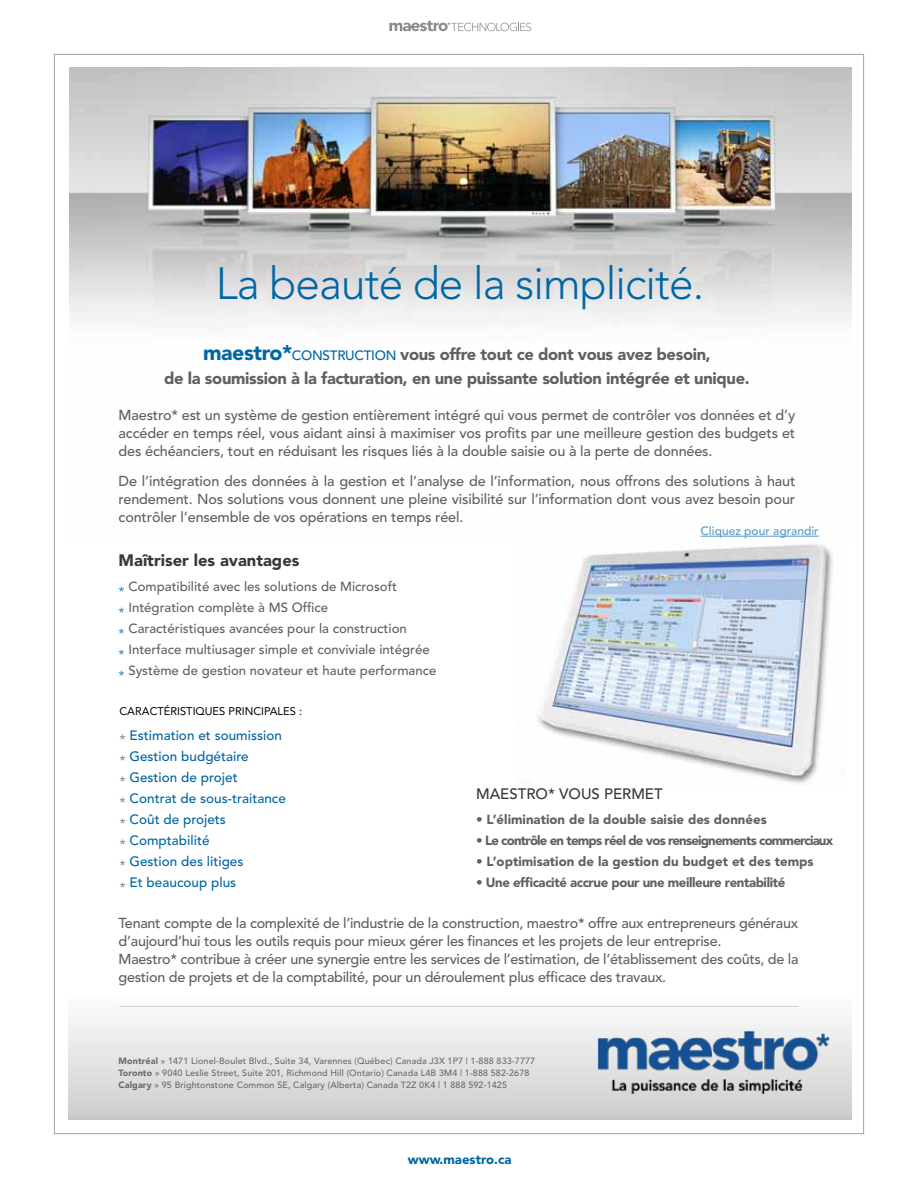
<style>
.page{position:relative;width:918px;height:1188px;background:#fff}
.page>*{position:absolute;margin:0;border:0;box-sizing:border-box;transform-origin:0 0}
.t1{font:300 45px "Avenir";letter-spacing:-.02em;color:#0066a4}
.t2{font:900 16.5px/24px "Avenir";letter-spacing:-.02em;color:#5f6062;text-align:center}
.t3{font:900 16.5px "Avenir";color:#383839}
.t4{font:500 15px "Avenir";color:#383839}
.t5{font:500 14.4px/18px "Avenir";letter-spacing:-.02em;color:#5f6062;text-align:justify}
.t6{font:500 13.5px/21px "Avenir";color:#0065a4}
.t7{font:500 13.2px/21px "Avenir";color:#5f6062}
.t8{font:900 13.2px "Avenir";color:#5f6062}
.t9{font:900 13.2px "Avenir";letter-spacing:-.06em;color:#5f6062}
.t10{font:900 13.2px "Avenir";letter-spacing:-.03em;color:#5f6062}
.t11{font:900 13.2px "Avenir";color:#0066a4}
.t12{font:500 12px "Avenir";color:#579ac3}
.t13{font:11.1px "Avenir";letter-spacing:.185em;color:#000}
.t14{font:500 9px/12px "Avenir";letter-spacing:.01em;color:#464547}
.s1{font-size:21.3px;color:#0066a4}
.s2{font-weight:500;font-size:13.5px;color:#0066a4}
.s3{color:#3b89b9}
.s4{color:#8a8c8e}
.s5{font-weight:900}
</style>
<div class="page">
<div style="left:69px;top:994px;width:783px;height:126px;background:linear-gradient(to bottom,#feffff,#cccccd)"></div>
<svg style="left:364px;top:67px;width:191px;height:1px"></svg>
<hr style="left:119px;top:1006px;width:679px;height:1px;background:#9fa1a4">
<svg style="left:389px;top:21px;width:142px;height:10px"></svg>
<img style="left:69px;top:68px;width:783px;height:468px">
<img style="left:537px;top:544px;width:296px;height:240px">
<hr style="left:700px;top:536px;width:119px;height:1px;background:#579ac3">
<img style="left:590px;top:1021px;width:247px;height:86px">
<h1 class="t1" style="left:216px;top:257px;width:490px">La beauté de la simplicité.</h1>
<p class="t2" style="left:164px;top:342px;width:587px"><span class="s1">maestro*</span><span class="s2">CONSTRUCTION</span> vous offre tout ce dont vous avez besoin,<br>de la soumission à la facturation, en une puissante solution intégrée et unique.</p>
<p class="t5" style="left:119px;top:406px;width:678px">Maestro* est un système de gestion entièrement intégré qui vous permet de contrôler vos données et d’y accéder en temps réel, vous aidant ainsi à maximiser vos profits par une meilleure gestion des budgets et des échéanciers, tout en réduisant les risques liés à la double saisie ou à la perte de données.</p>
<p class="t5" style="left:119px;top:472px;width:678px">De l’intégration des données à la gestion et l’analyse de l’information, nous offrons des solutions à haut rendement. Nos solutions vous donnent une pleine visibilité sur l’information dont vous avez besoin pour contrôler l’ensemble de vos opérations en temps réel.</p>
<p class="t12" style="left:700px;top:524px;width:120px">Cliquez pour agrandir</p>
<p class="t3" style="left:119px;top:550px;width:182px">Maîtriser les avantages</p>
<p class="t7" style="left:119px;top:576px;width:319px"><span class="s3">*</span> Compatibilité avec les solutions de Microsoft<br><span class="s3">*</span> Intégration complète à MS Office<br><span class="s3">*</span> Caractéristiques avancées pour la construction<br><span class="s3">*</span> Interface multiusager simple et conviviale intégrée <span class="s3">*</span> Système de gestion novateur et haute performance</p>
<p class="t13" style="left:119px;top:704px;width:184px">CARACTÉRISTIQUES PRINCIPALES :</p>
<p class="t6" style="left:119px;top:725px;width:168px"><span class="s4">*</span> Estimation et soumission <span class="s4">*</span> Gestion budgétaire<br><span class="s4">*</span> Gestion de projet<br><span class="s4">*</span> Contrat de sous-traitance <span class="s4">*</span> Coût de projets<br><span class="s4">*</span> Comptabilité<br><span class="s4">*</span> Gestion des litiges<br><span class="s4">*</span> Et beaucoup plus</p>
<p class="t4" style="left:476px;top:785px;width:44px">Maestro</p>
<p class="t4" style="left:548px;top:785px;width:116px">* VOUS PERMET</p>
<p class="t8" style="left:476px;top:811px;width:292px">• L’élimination de la double saisie des données</p>
<p class="t9" style="left:476px;top:832px;width:358px">• Le contrôle en temps réel de vos renseignements commerciaux</p>
<p class="t8" style="left:476px;top:853px;width:339px">• L’optimisation de la gestion du budget et des temps</p>
<p class="t10" style="left:476px;top:874px;width:311px">• Une efficacité accrue pour une meilleure rentabilité</p>
<p class="t5" style="left:119px;top:914px;width:681px;text-align:left">Tenant compte de la complexité de l’industrie de la construction, maestro* offre aux entrepreneurs généraux d’aujourd’hui tous les outils requis pour mieux gérer les finances et les projets de leur entreprise.<br>Maestro* contribue à créer une synergie entre les services de l’estimation, de l’établissement des coûts, de la gestion de projets et de la comptabilité, pour un déroulement plus efficace des travaux.</p>
<p class="t14" style="left:119px;top:1055px;width:418px"><span class="s5">Montréal</span> » 1471 Lionel-Boulet Blvd., Suite 34, Varennes (Québec) Canada J3X 1P7 | 1-888 833-7777<br><span class="s5">Toronto</span> » 9040 Leslie Street, Suite 201, Richmond Hill (Ontario) Canada L4B 3M4 | 1-888 582-2678<br><span class="s5">Calgary</span> » 95 Brightonstone Common SE, Calgary (Alberta) Canada T2Z 0K4 | 1 888 592-1425</p>
<p class="t11" style="left:408px;top:1152px;width:105px">www.maestro.ca</p>
</div>
